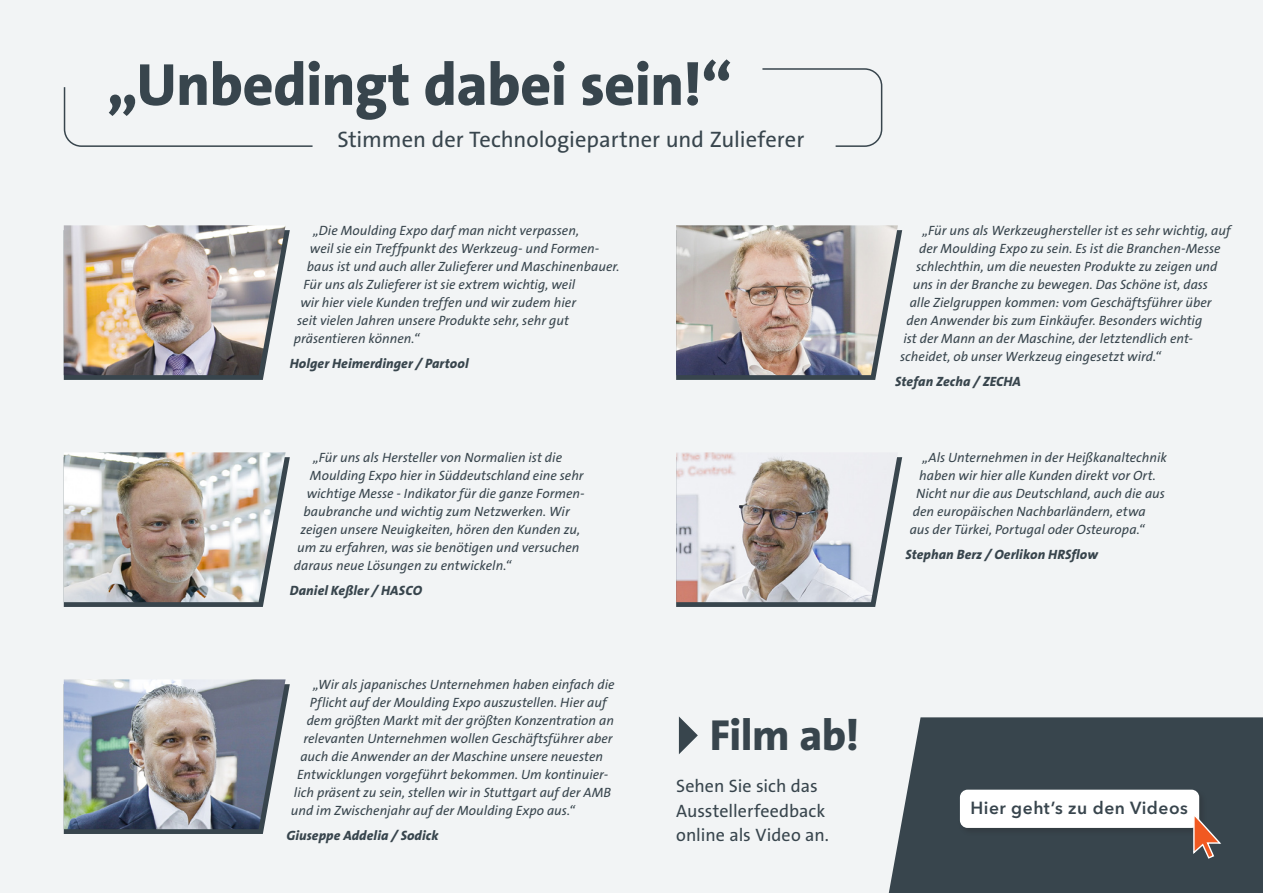
<style>
.page{position:relative;width:1263px;height:893px;background:#f2f4f5}
.page>*{position:absolute;margin:0;border:0;box-sizing:border-box;transform-origin:0 0}
.t1{font:800 60px "The Sans B W8";letter-spacing:-.01em;color:#38454d}
.t2{font:800 43.8px "The Sans B W8";letter-spacing:-.01em;color:#38454d}
.t3{font:22.5px "The Sans B W5 Plain";color:#38454d}
.t4{font:18px/24.6px "The Sans B W5 Plain";color:#38454d}
.t5{font:600 17.4px "Avenir Next LT Pro";letter-spacing:.03em;color:#38454d}
.t6{font:italic 13.5px/18px "The Sans B W5 Plain";color:#38454d}
.t7{font:italic 800 13.5px "The Sans B W8";letter-spacing:.01em;color:#38454d}
</style>
<div class="page">
<svg style="left:63px;top:230px;width:227px;height:150px"></svg>
<svg style="left:676px;top:230px;width:226px;height:150px"></svg>
<svg style="left:63px;top:457px;width:227px;height:150px"></svg>
<svg style="left:676px;top:457px;width:226px;height:150px"></svg>
<svg style="left:63px;top:684px;width:227px;height:150px"></svg>
<svg style="left:63px;top:87px;width:250px;height:60px"></svg>
<svg style="left:762px;top:68px;width:121px;height:79px"></svg>
<div style="left:888px;top:717px;width:375px;height:176px;background:#38454d"></div>
<div style="left:958px;top:788px;width:249px;height:47px;background:#231f20;opacity:.25"></div>
<div style="left:960px;top:790px;width:239px;height:38px;background:#fff;border-radius:8px"></div>
<svg style="left:1192px;top:811px;width:31px;height:49px"></svg>
<svg style="left:679px;top:716px;width:19px;height:38px"></svg>
<img style="left:64px;top:225px;width:222px;height:150px">
<img style="left:676px;top:225px;width:222px;height:150px">
<img style="left:64px;top:452px;width:222px;height:150px">
<img style="left:676px;top:452px;width:222px;height:150px">
<img style="left:64px;top:679px;width:222px;height:150px">
<p class="t1" style="left:107px;top:46px;width:627px">„Unbedingt dabei sein!“</p>
<p class="t3" style="left:338px;top:125px;width:468px">Stimmen der Technologiepartner und Zulieferer</p>
<p class="t6" style="left:313px;top:222px;width:267px">„Die Moulding Expo darf man nicht verpassen,</p>
<p class="t6" style="left:307px;top:240px;width:314px">weil sie ein Treffpunkt des Werkzeug- und Formen&shy;baus ist und auch aller Zulieferer und Maschinenbauer.</p>
<p class="t6" style="left:303px;top:276px;width:273px">Für uns als Zulieferer ist sie extrem wichtig, weil</p>
<p class="t6" style="left:300px;top:294px;width:277px">wir hier viele Kunden treffen und wir zudem hier</p>
<p class="t6" style="left:294px;top:312px;width:276px">seit vielen Jahren unsere Produkte sehr, sehr gut präsentieren können.“</p>
<p class="t7" style="left:290px;top:354px;width:180px">Holger Heimerdinger / Partool</p>
<p class="t6" style="left:922px;top:222px;width:310px">„Für uns als Werkzeughersteller ist es sehr wichtig, auf</p>
<p class="t6" style="left:919px;top:240px;width:303px">der Moulding Expo zu sein. Es ist die Branchen-Messe</p>
<p class="t6" style="left:916px;top:258px;width:303px">schlechthin, um die neuesten Produkte zu zeigen und</p>
<p class="t6" style="left:913px;top:276px;width:297px">uns in der Branche zu bewegen. Das Schöne ist, dass</p>
<p class="t6" style="left:910px;top:294px;width:303px">alle Zielgruppen kommen: vom Geschäftsführer über</p>
<p class="t6" style="left:906px;top:312px;width:297px">den Anwender bis zum Einkäufer. Besonders wichtig</p>
<p class="t6" style="left:903px;top:330px;width:291px">ist der Mann an der Maschine, der letztendlich ent-</p>
<p class="t6" style="left:900px;top:348px;width:262px">scheidet, ob unser Werkzeug eingesetzt wird.“</p>
<p class="t7" style="left:895px;top:373px;width:127px">Stefan Zecha / ZECHA</p>
<p class="t6" style="left:922px;top:449px;width:246px">„Als Unternehmen in der Heißkanaltechnik</p>
<p class="t6" style="left:919px;top:467px;width:238px">haben wir hier alle Kunden direkt vor Ort.</p>
<p class="t6" style="left:910px;top:485px;width:257px;text-indent:6px">Nicht nur die aus Deutschland, auch die aus den europäischen Nachbarländern, etwa aus der Türkei, Portugal oder Osteuropa.“</p>
<p class="t6" style="left:313px;top:449px;width:251px">„Für uns als Hersteller von Normalien ist die</p>
<p class="t6" style="left:310px;top:467px;width:275px">Moulding Expo hier in Süddeutschland eine sehr</p>
<p class="t6" style="left:303px;top:485px;width:283px">wichtige Messe - Indikator für die ganze Formen&shy;baubranche und wichtig zum Netzwerken. Wir</p>
<p class="t6" style="left:300px;top:521px;width:281px">zeigen unsere Neuigkeiten, hören den Kunden zu,</p>
<p class="t6" style="left:294px;top:539px;width:287px">um zu erfahren, was sie benötigen und versuchen daraus neue Lösungen zu entwickeln.“</p>
<p class="t7" style="left:905px;top:546px;width:194px">Stephan Berz / Oerlikon HRSflow</p>
<p class="t7" style="left:290px;top:582px;width:134px">Daniel Keßler / HASCO</p>
<p class="t6" style="left:313px;top:676px;width:303px">„Wir als japanisches Unternehmen haben einfach die</p>
<p class="t6" style="left:310px;top:694px;width:298px">Pflicht auf der Moulding Expo auszustellen. Hier auf</p>
<p class="t6" style="left:307px;top:712px;width:309px">dem größten Markt mit der größten Konzentration an</p>
<p class="t6" style="left:303px;top:730px;width:311px">relevanten Unternehmen wollen Geschäftsführer aber</p>
<p class="t6" style="left:300px;top:748px;width:304px">auch die Anwender an der Maschine unsere neuesten</p>
<p class="t6" style="left:297px;top:766px;width:313px">Entwicklungen vorgeführt bekommen. Um kontinuier-</p>
<p class="t6" style="left:294px;top:784px;width:319px">lich präsent zu sein, stellen wir in Stuttgart auf der AMB</p>
<p class="t6" style="left:291px;top:802px;width:286px">und im Zwischenjahr auf der Moulding Expo aus.“</p>
<p class="t7" style="left:286px;top:827px;width:154px">Giuseppe Addelia / Sodick</p>
<p class="t2" style="left:710px;top:707px;width:151px">Film ab!</p>
<p class="t4" style="left:676px;top:774px;width:154px">Sehen Sie sich das<br>Ausstellerfeedback online als Video an.</p>
<p class="t5" style="left:970px;top:797px;width:219px">Hier geht’s zu den Videos</p>
</div>
